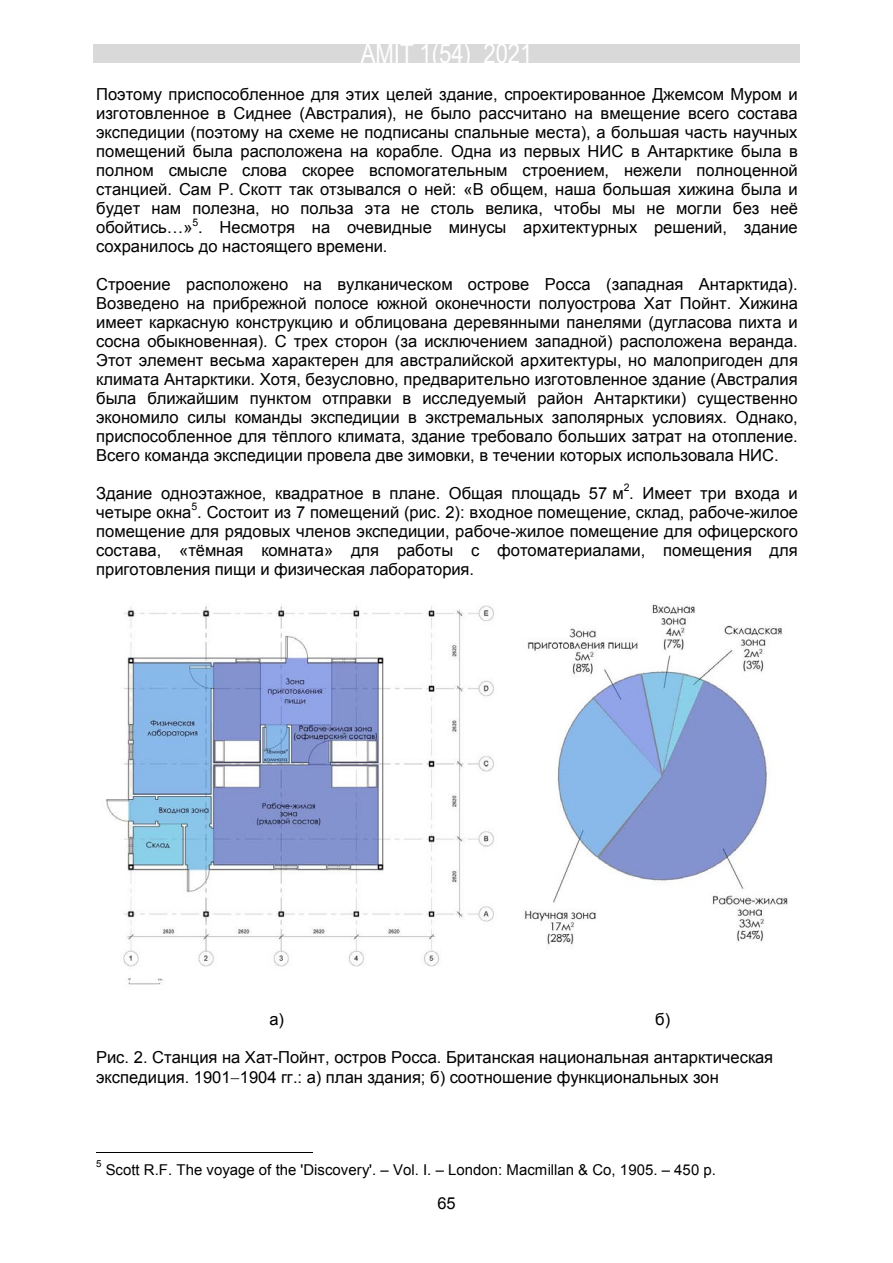
<style>
.page{position:relative;width:893px;height:1263px;background:#fff}
.page>*{position:absolute;margin:0;border:0;box-sizing:border-box;transform-origin:0 0}
.t1{font:27px "Arial Narrow";color:#fff}
.t2{font:16.5px/19px "Arial";color:#000;text-align:justify}
.t3{font:16.5px "Arial";color:#000}
.t4{font:15px "Arial";color:#000}
.t5{font:10.5px "Arial";color:#000}
.t6{font:9.75px "Arial";color:#000}
.s1{font-style:inherit}
</style>
<div class="page">
<div style="left:93px;top:44px;width:707px;height:19px;background:#d9d9d9"></div>
<img style="left:106px;top:604px;width:682px;height:381px">
<hr style="left:96px;top:1152px;width:216px;height:1px;background:#000">
<h1 class="t1" style="left:361px;top:34px;width:173px">AMIT 1(54) 2021</h1>
<p class="t2" style="left:96px;top:85px;width:703px">Поэтому приспособленное для этих целей здание, спроектированное Джемсом Муром и изготовленное в Сиднее (Австралия), не было рассчитано на вмещение всего состава экспедиции (поэтому на схеме не подписаны спальные места), а большая часть научных помещений была расположена на корабле. Одна из первых НИС в Антарктике была в полном смысле слова скорее вспомогательным строением, нежели полноценной станцией. Сам Р. Скотт так отзывался о ней: «В общем, наша большая хижина была и будет нам полезна, но польза эта не столь велика, чтобы мы не могли без неё обойтись…» . Несмотря на очевидные минусы архитектурных решений, здание</p>
<p class="t5" style="left:192px;top:215px;width:7px">5</p>
<p class="t2" style="left:96px;top:237px;width:293px">сохранилось до настоящего времени.</p>
<p class="t2" style="left:96px;top:275px;width:703px">Строение расположено на вулканическом острове Росса (западная Антарктида).<br>Возведено на прибрежной полосе южной оконечности полуострова Хат Пойнт. Хижина имеет каркасную конструкцию и облицована деревянными панелями (дугласова пихта и сосна обыкновенная). С трех сторон (за исключением западной) расположена веранда.<br>Этот элемент весьма характерен для австралийской архитектуры, но малопригоден для климата Антарктики. Хотя, безусловно, предварительно изготовленное здание (Австралия была ближайшим пунктом отправки в исследуемый район Антарктики) существенно экономило силы команды экспедиции в экстремальных заполярных условиях. Однако, приспособленное для тёплого климата, здание требовало больших затрат на отопление.<br>Всего команда экспедиции провела две зимовки, в течении которых использовала НИС.</p>
<p class="t2" style="left:96px;top:484px;width:703px">Здание одноэтажное, квадратное в плане. Общая площадь 57 м . Имеет три входа и</p>
<p class="t5" style="left:624px;top:481px;width:7px">2</p>
<p class="t2" style="left:96px;top:503px;width:703px">четыре окна <span class="s1">.</span> Состоит из 7 помещений (рис. 2): входное помещение, склад, рабоче<span class="s1">-</span>жилое</p>
<p class="t5" style="left:191px;top:500px;width:7px">5</p>
<p class="t2" style="left:96px;top:522px;width:703px">помещение для рядовых членов экспедиции, рабоче<span class="s1">-</span>жилое помещение для офицерского состава, «тёмная комната» для работы с фотоматериалами, помещения для приготовления пищи и физическая лаборатория.</p>
<p class="t2" style="left:269px;top:1010px;width:16px">а)</p>
<p class="t2" style="left:655px;top:1010px;width:17px">б)</p>
<p class="t2" style="left:96px;top:1047px;width:679px;line-height:20.1px">Рис. 2. Станция на Хат<span class="s1">-</span>Пойнт, остров Росса. Британская национальная антарктическая экспедиция. 1901 1904 гг.: а) план здания; б) соотношение функциональных зон</p>
<p class="t6" style="left:96px;top:1157px;width:7px">5</p>
<p class="t4" style="left:106px;top:1160px;width:612px">Scott R.F. The voyage of the 'Discovery'. <span class="s1">–</span> Vol. I. <span class="s1">–</span> London: Macmillan &amp; Co, 1905. <span class="s1">–</span> 450 p.</p>
<p class="t3" style="left:437px;top:1192px;width:20px">65</p>
</div>
